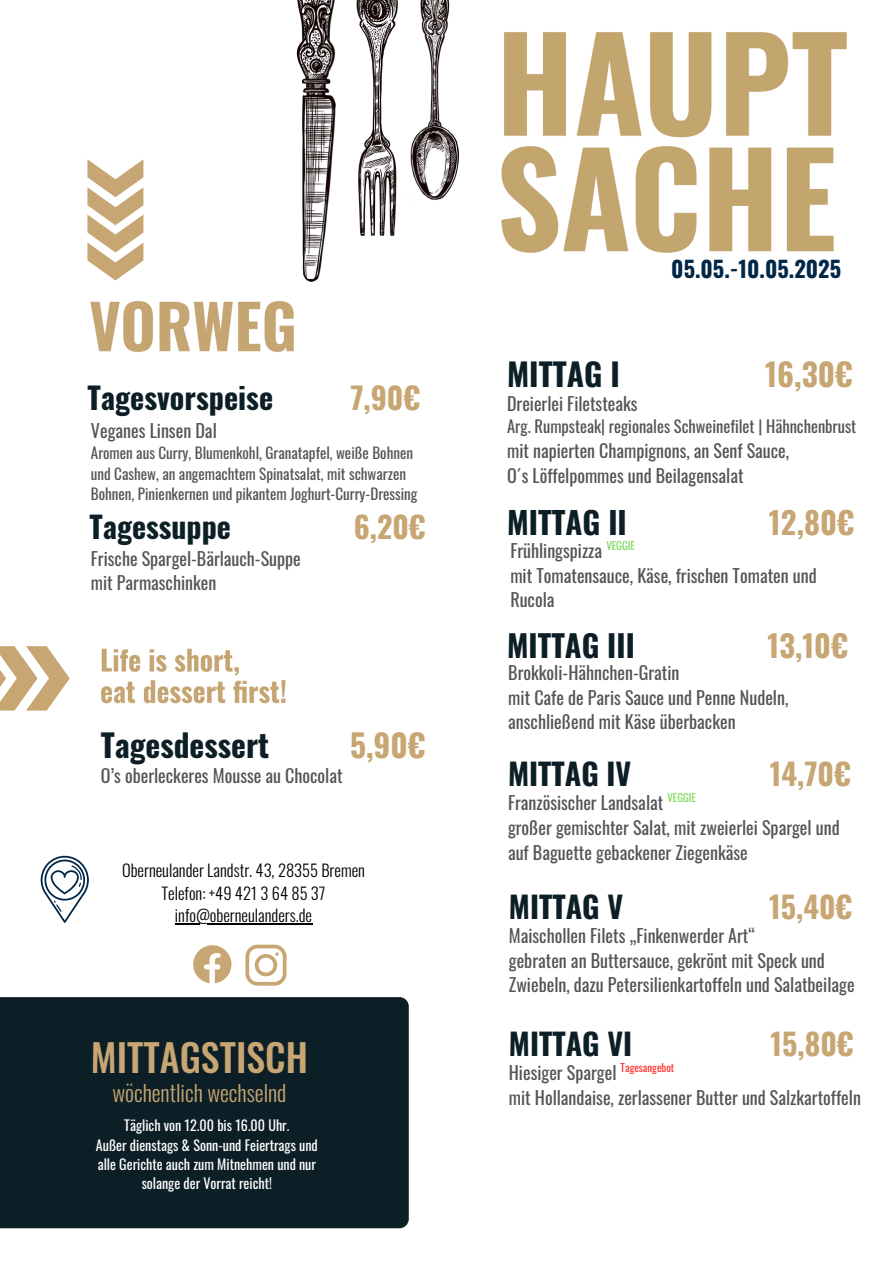
<style>
.page{position:relative;width:894px;height:1264px;background:#fff}
.page>*{position:absolute;margin:0;border:0;box-sizing:border-box;transform-origin:0 0}
.t1{font:500 37.95px "Oswald";color:#c7a673}
.t2{font:700 31.5px "Oswald";color:#0d1f26}
.t3{font:700 31.5px "Oswald";color:#c7a673}
.t4{font:700 30.75px "Oswald";color:#0d1f26}
.t5{font:700 30.75px "Oswald";color:#c7a673}
.t6{font:700 30.45px "Oswald";color:#0d1f26}
.t7{font:700 30.45px "Oswald";color:#c7a673}
.t8{font:700 30.15px "Oswald";color:#0d1f26}
.t9{font:700 30.15px "Oswald";color:#c7a673}
.t10{font:700 30px "Oswald";color:#0d1f26}
.t11{font:700 30px "Oswald";color:#c7a673}
.t12{font:700 22.5px "Oswald";color:#002747}
.t13{font:300 22.2px "Oswald";color:#c7a673}
.t14{font:18.15px "Oswald";color:#545454}
.t15{font:18px/24.8px "Oswald";color:#545454}
.t16{font:300 16.5px/22.5px "Oswald";color:#000;text-align:center}
.t17{font:16.5px "Oswald";color:#545454}
.t18{font:15.15px/20.2px "Oswald";color:#545454}
.t19{font:14.1px/19.4px "Oswald";color:#fff;text-align:center}
</style>
<div class="page">
<img style="left:297px;top:0;width:162px;height:281px">
<img style="left:501px;top:32px;width:346px;height:221px">
<img style="left:90px;top:301px;width:204px;height:51px">
<img style="left:101px;top:648px;width:185px;height:56px">
<svg style="left:0;top:646px;width:70px;height:64px"></svg>
<div style="left:0;top:997px;width:408px;height:231px;background:#0d1f26"></div>
<svg style="left:245px;top:944px;width:41px;height:41px"></svg>
<svg style="left:193px;top:945px;width:38px;height:38px"></svg>
<svg style="left:40px;top:855px;width:49px;height:67px"></svg>
<hr style="left:175px;top:923px;width:137px;height:1px;background:#000">
<svg style="left:88px;top:159px;width:55px;height:121px"></svg>
<p class="t8" style="left:87px;top:374px;width:187px">Tagesvorspeise</p>
<p class="t9" style="left:350px;top:374px;width:72px">7,90€</p>
<p class="t14" style="left:91px;top:416px;width:127px">Veganes Linsen Dal</p>
<h3 class="t18" style="left:91px;top:442px;width:328px">Aromen aus Curry, Blumenkohl, Granatapfel, weiße Bohnen und Cashew, an angemachtem Spinatsalat, mit schwarzen<br>Bohnen, Pinienkernen und pikantem Joghurt-Curry-Dressing</h3>
<h5 class="t10" style="left:89px;top:503px;width:143px">Tagessuppe</h5>
<h5 class="t11" style="left:353px;top:503px;width:73px">6,20€</h5>
<p class="t15" style="left:91px;top:545px;width:211px">Frische Spargel-Bärlauch-Suppe mit Parmaschinken</p>
<h6 class="t2" style="left:101px;top:720px;width:170px">Tagesdessert</h6>
<h6 class="t3" style="left:350px;top:720px;width:77px">5,90€</h6>
<p class="t15" style="left:101px;top:762px;width:243px">O’s oberleckeres Mousse au Chocolat</p>
<h6 class="t16" style="left:122px;top:858px;width:244px">Oberneulander Landstr. 43, 28355 Bremen<br>Telefon: +49 421 3 64 85 37</h6>
<p class="t16" style="left:175px;top:903px;width:139px">info@oberneulanders.de</p>
<h6 class="t1" style="left:91px;top:1027px;width:218px">MITTAGSTISCH</h6>
<p class="t13" style="left:112px;top:1074px;width:176px">wöchentlich wechselnd</p>
<p class="t19" style="left:124px;top:1115px;width:167px">Täglich von 12.00 bis 16.00 Uhr.</p>
<p class="t19" style="left:96px;top:1134px;width:223px">Außer dienstags &amp; Sonn-und Feiertrags und alle Gerichte auch zum Mitnehmen und nur solange der Vorrat reicht!</p>
<h1 class="t12" style="left:671px;top:251px;width:171px">05.05.-10.05.2025</h1>
<h3 class="t2" style="left:507px;top:349px;width:114px">MITTAG I</h3>
<h3 class="t3" style="left:764px;top:349px;width:89px">16,30€</h3>
<p class="t15" style="left:507px;top:390px;width:132px">Dreierlei Filetsteaks</p>
<p class="t17" style="left:507px;top:413px;width:350px">Arg. Rumpsteak| regionales Schweinefilet | Hähnchenbrust</p>
<p class="t15" style="left:507px;top:438px;width:283px">mit napierten Champignons, an Senf Sauce,<br>O´s Löffelpommes und Beilagensalat</p>
<p class="t4" style="left:507px;top:498px;width:121px">MITTAG II</p>
<p class="t5" style="left:768px;top:498px;width:87px">12,80€</p>
<p class="t15" style="left:510px;top:537px;width:308px">Frühlingspizza <sup>VEGGIE<br></sup>mit Tomatensauce, Käse, frischen Tomaten und<br>Rucola</p>
<h4 class="t6" style="left:507px;top:621px;width:129px">MITTAG III</h4>
<h4 class="t7" style="left:767px;top:621px;width:82px">13,10€</h4>
<h2 class="t15" style="left:508px;top:659px;width:281px">Brokkoli-Hähnchen-Gratin<br>mit Cafe de Paris Sauce und Penne Nudeln, anschließend mit Käse überbacken</h2>
<p class="t10" style="left:508px;top:750px;width:125px">MITTAG IV</p>
<p class="t11" style="left:769px;top:750px;width:82px">14,70€</p>
<h3 class="t15" style="left:508px;top:789px;width:333px">Französischer Landsalat <sup>VEGGIE<br></sup>großer gemischter Salat, mit zweierlei Spargel und auf Baguette gebackener Ziegenkäse</h3>
<h6 class="t10" style="left:508px;top:883px;width:116px">MITTAG V</h6>
<h6 class="t11" style="left:769px;top:883px;width:85px">15,40€</h6>
<h2 class="t15" style="left:508px;top:922px;width:347px">Maischollen Filets „Finkenwerder Art“<br>gebraten an Buttersauce, gekrönt mit Speck und<br>Zwiebeln, dazu Petersilienkartoffeln und Salatbeilage</h2>
<h6 class="t10" style="left:508px;top:1020px;width:125px">MITTAG VI</h6>
<h6 class="t11" style="left:770px;top:1020px;width:85px">15,80€</h6>
<h2 class="t15" style="left:508px;top:1059px;width:353px">Hiesiger Spargel <sup>Tagesangebot<br></sup>mit Hollandaise, zerlassener Butter und Salzkartoffeln</h2>
</div>
